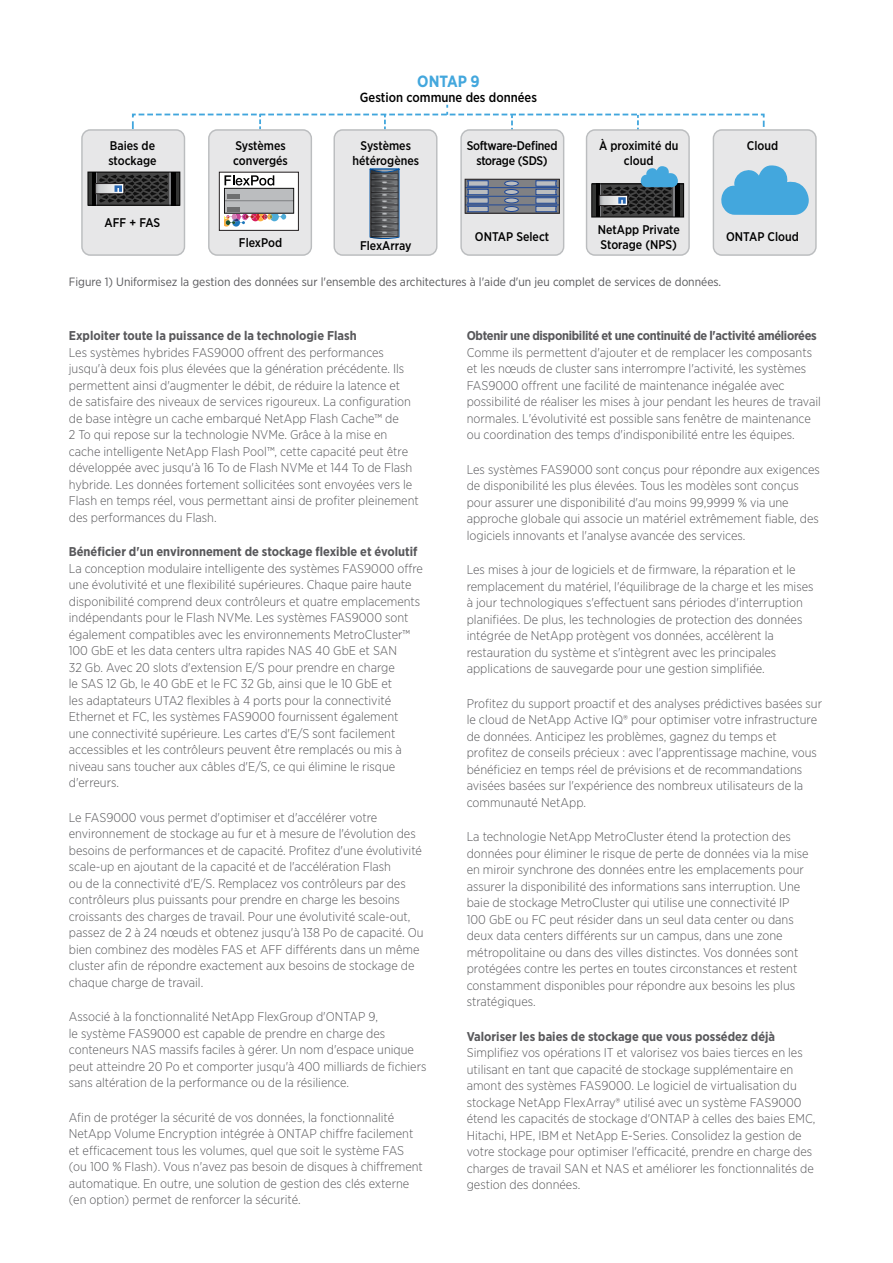
<style>
.page{position:relative;width:893px;height:1263px;background:#fff}
.page>*{position:absolute;margin:0;border:0;box-sizing:border-box;transform-origin:0 0}
.t1{font:700 16.2px "Gotham Narrow";color:#43a7dd}
.t2{font:500 13.35px "Gotham Narrow";color:#000}
.t3{font:300 12.75px/16.5px "Gotham Narrow";color:#58585b}
.t4{font:700 12.75px "Gotham Narrow";color:#58585b}
.t5{font:700 12.75px "Gotham Narrow";letter-spacing:-.025em;color:#58585b}
.t6{font:500 12.6px/14.7px "Gotham Narrow";color:#010101}
.t7{font:500 12.6px/14.7px "Gotham Narrow";letter-spacing:-.02em;color:#010101;text-align:center}
.t8{font:12px "Gotham Narrow";color:#58585b}
</style>
<div class="page">
<svg style="left:132px;top:105px;width:633px;height:30px"></svg>
<div style="left:713px;top:130px;width:103px;height:125px;background:#e7e7e8;border-radius:8px"></div>
<div style="left:713px;top:129px;width:104px;height:127px;border:1px solid #bbbdbf;border-radius:8px"></div>
<div style="left:586px;top:130px;width:103px;height:125px;background:#e7e7e8;border-radius:8px"></div>
<div style="left:586px;top:129px;width:104px;height:127px;border:1px solid #bbbdbf;border-radius:8px"></div>
<div style="left:461px;top:130px;width:103px;height:125px;background:#e7e7e8;border-radius:8px"></div>
<div style="left:460px;top:129px;width:104px;height:127px;border:1px solid #bbbdbf;border-radius:8px"></div>
<div style="left:334px;top:130px;width:103px;height:125px;background:#e7e7e8;border-radius:8px"></div>
<div style="left:333px;top:129px;width:104px;height:127px;border:1px solid #bbbdbf;border-radius:8px"></div>
<div style="left:209px;top:130px;width:102px;height:125px;background:#e7e7e8;border-radius:8px"></div>
<div style="left:208px;top:129px;width:104px;height:127px;border:1px solid #bbbdbf;border-radius:8px"></div>
<div style="left:82px;top:130px;width:102px;height:125px;background:#e7e7e8;border-radius:8px"></div>
<div style="left:81px;top:129px;width:104px;height:127px;border:1px solid #bbbdbf;border-radius:8px"></div>
<svg style="left:721px;top:165px;width:88px;height:50px"></svg>
<svg style="left:87px;top:172px;width:93px;height:34px;background:#38393a"></svg>
<svg style="left:465px;top:179px;width:95px;height:35px;background:#707b90"></svg>
<svg style="left:591px;top:166px;width:93px;height:51px"></svg>
<svg style="left:369px;top:168px;width:31px;height:71px;background:#575f67"></svg>
<div style="left:219px;top:172px;width:79px;height:58px;background:#fff"></div>
<div style="left:219px;top:172px;width:80px;height:59px;border:1px solid #231f20"></div>
<svg style="left:224px;top:175px;width:70px;height:52px"></svg>
<hr style="left:227px;top:194px;width:12px;height:4px;background:#6e6f70">
<hr style="left:227px;top:207px;width:12px;height:4px;background:#6e6f70">
<p class="t6" style="left:108px;top:138px;width:50px">Baies de stockage</p>
<p class="t6" style="left:105px;top:215px;width:57px">AFF + FAS</p>
<p class="t6" style="left:233px;top:138px;width:56px">Systèmes convergés</p>
<p class="t6" style="left:239px;top:235px;width:45px">FlexPod</p>
<p class="t1" style="left:417px;top:71px;width:64px">ONTAP 9</p>
<p class="t2" style="left:360px;top:88px;width:179px">Gestion commune des données</p>
<p class="t6" style="left:352px;top:138px;width:68px;text-align:center">Systèmes hétérogènes</p>
<p class="t6" style="left:360px;top:238px;width:53px">FlexArray</p>
<p class="t7" style="left:467px;top:138px;width:92px">Software-Defined storage (SDS)</p>
<p class="t6" style="left:475px;top:229px;width:76px">ONTAP Select</p>
<p class="t6" style="left:599px;top:138px;width:81px;text-align:center">À proximité du cloud</p>
<p class="t6" style="left:598px;top:222px;width:84px">NetApp Private<br>Storage (NPS)</p>
<p class="t6" style="left:747px;top:138px;width:33px">Cloud</p>
<p class="t6" style="left:726px;top:229px;width:74px">ONTAP Cloud</p>
<p class="t8" style="left:69px;top:274px;width:654px">Figure 1) Uniformisez la gestion des données sur l'ensemble des architectures à l'aide d'un jeu complet de services de données.</p>
<p class="t4" style="left:69px;top:328px;width:289px">Exploiter toute la puissance de la technologie Flash</p>
<p class="t3" style="left:69px;top:344px;width:352px">Les systèmes hybrides FAS9000 offrent des performances jusqu'à deux fois plus élevées que la génération précédente. Ils permettent ainsi d'augmenter le débit, de réduire la latence et<br>de satisfaire des niveaux de services rigoureux. La configuration de base intègre un cache embarqué NetApp Flash Cache™ de<br>2 To qui repose sur la technologie NVMe. Grâce à la mise en cache intelligente NetApp Flash Pool™, cette capacité peut être développée avec jusqu'à 16 To de Flash NVMe et 144 To de Flash hybride. Les données fortement sollicitées sont envoyées vers le Flash en temps réel, vous permettant ainsi de profiter pleinement des performances du Flash.</p>
<p class="t4" style="left:69px;top:544px;width:350px">Bénéficier d'un environnement de stockage flexible et évolutif</p>
<p class="t3" style="left:69px;top:560px;width:356px">La conception modulaire intelligente des systèmes FAS9000 offre une évolutivité et une flexibilité supérieures. Chaque paire haute disponibilité comprend deux contrôleurs et quatre emplacements indépendants pour le Flash NVMe. Les systèmes FAS9000 sont également compatibles avec les environnements MetroCluster™ 100 GbE et les data centers ultra rapides NAS 40 GbE et SAN<br>32 Gb. Avec 20 slots d'extension E/S pour prendre en charge<br>le SAS 12 Gb, le 40 GbE et le FC 32 Gb, ainsi que le 10 GbE et<br>les adaptateurs UTA2 flexibles à 4 ports pour la connectivité Ethernet et FC, les systèmes FAS9000 fournissent également<br>une connectivité supérieure. Les cartes d'E/S sont facilement accessibles et les contrôleurs peuvent être remplacés ou mis à niveau sans toucher aux câbles d'E/S, ce qui élimine le risque d'erreurs.</p>
<p class="t3" style="left:69px;top:809px;width:356px">Le FAS9000 vous permet d'optimiser et d'accélérer votre environnement de stockage au fur et à mesure de l'évolution des besoins de performances et de capacité. Profitez d'une évolutivité scale-up en ajoutant de la capacité et de l'accélération Flash<br>ou de la connectivité d'E/S. Remplacez vos contrôleurs par des contrôleurs plus puissants pour prendre en charge les besoins croissants des charges de travail. Pour une évolutivité scale-out, passez de 2 à 24 nœuds et obtenez jusqu'à 138 Po de capacité. Ou bien combinez des modèles FAS et AFF différents dans un même cluster afin de répondre exactement aux besoins de stockage de chaque charge de travail.</p>
<p class="t3" style="left:69px;top:1008px;width:359px">Associé à la fonctionnalité NetApp FlexGroup d'ONTAP 9,<br>le système FAS9000 est capable de prendre en charge des conteneurs NAS massifs faciles à gérer. Un nom d'espace unique peut atteindre 20 Po et comporter jusqu'à 400 milliards de fichiers sans altération de la performance ou de la résilience.</p>
<p class="t3" style="left:69px;top:1109px;width:356px">Afin de protéger la sécurité de vos données, la fonctionnalité NetApp Volume Encryption intégrée à ONTAP chiffre facilement et efficacement tous les volumes, quel que soit le système FAS (ou 100 % Flash). Vous n'avez pas besoin de disques à chiffrement automatique. En outre, une solution de gestion des clés externe (en option) permet de renforcer la sécurité.</p>
<p class="t5" style="left:467px;top:328px;width:352px">Obtenir une disponibilité et une continuité de l'activité améliorées</p>
<p class="t3" style="left:467px;top:344px;width:356px">Comme ils permettent d'ajouter et de remplacer les composants et les nœuds de cluster sans interrompre l'activité, les systèmes FAS9000 offrent une facilité de maintenance inégalée avec possibilité de réaliser les mises à jour pendant les heures de travail normales. L'évolutivité est possible sans fenêtre de maintenance ou coordination des temps d'indisponibilité entre les équipes.</p>
<p class="t3" style="left:467px;top:461px;width:355px">Les systèmes FAS9000 sont conçus pour répondre aux exigences de disponibilité les plus élevées. Tous les modèles sont conçus pour assurer une disponibilité d'au moins 99,9999 % via une approche globale qui associe un matériel extrêmement fiable, des logiciels innovants et l'analyse avancée des services.</p>
<p class="t3" style="left:467px;top:561px;width:348px">Les mises à jour de logiciels et de firmware, la réparation et le remplacement du matériel, l'équilibrage de la charge et les mises à jour technologiques s'effectuent sans périodes d'interruption planifiées. De plus, les technologies de protection des données intégrée de NetApp protègent vos données, accélèrent la restauration du système et s'intègrent avec les principales applications de sauvegarde pour une gestion simplifiée.</p>
<p class="t3" style="left:467px;top:695px;width:357px">Profitez du support proactif et des analyses prédictives basées sur le cloud de NetApp Active IQ® pour optimiser votre infrastructure de données. Anticipez les problèmes, gagnez du temps et<br>profitez de conseils précieux : avec l'apprentissage machine, vous bénéficiez en temps réel de prévisions et de recommandations avisées basées sur l'expérience des nombreux utilisateurs de la communauté NetApp.</p>
<p class="t3" style="left:467px;top:828px;width:344px">La technologie NetApp MetroCluster étend la protection des données pour éliminer le risque de perte de données via la mise en miroir synchrone des données entre les emplacements pour assurer la disponibilité des informations sans interruption. Une baie de stockage MetroCluster qui utilise une connectivité IP 100 GbE ou FC peut résider dans un seul data center ou dans deux data centers différents sur un campus, dans une zone métropolitaine ou dans des villes distinctes. Vos données sont protégées contre les pertes en toutes circonstances et restent constamment disponibles pour répondre aux besoins les plus stratégiques.</p>
<p class="t4" style="left:467px;top:1028px;width:310px">Valoriser les baies de stockage que vous possédez déjà</p>
<p class="t3" style="left:467px;top:1044px;width:350px">Simplifiez vos opérations IT et valorisez vos baies tierces en les utilisant en tant que capacité de stockage supplémentaire en amont des systèmes FAS9000. Le logiciel de virtualisation du stockage NetApp FlexArray® utilisé avec un système FAS9000 étend les capacités de stockage d'ONTAP à celles des baies EMC, Hitachi, HPE, IBM et NetApp E-Series. Consolidez la gestion de votre stockage pour optimiser l'efficacité, prendre en charge des charges de travail SAN et NAS et améliorer les fonctionnalités de gestion des données.</p>
</div>
